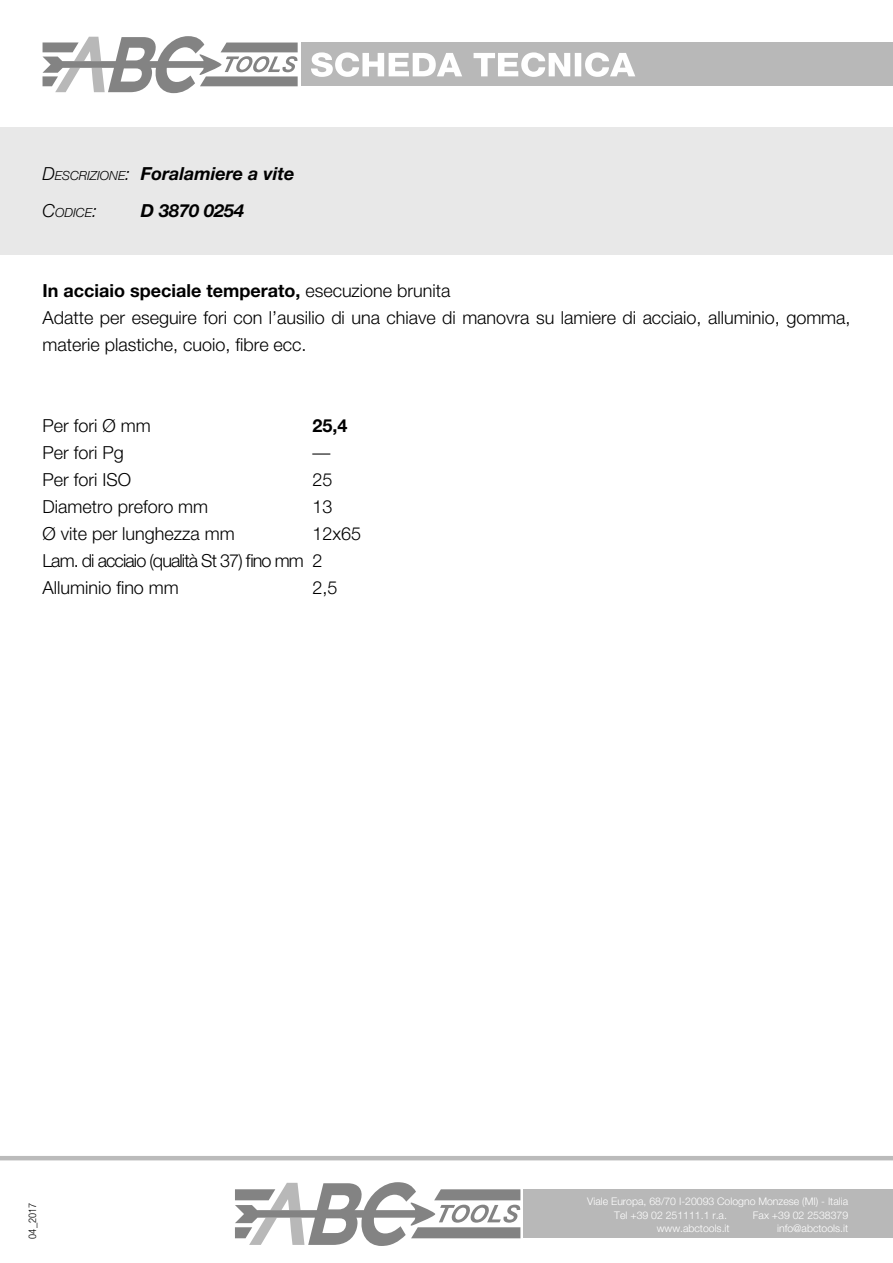
<style>
.page{position:relative;width:893px;height:1263px;background:#fff}
.page>*{position:absolute;margin:0;border:0;box-sizing:border-box;transform-origin:0 0}
.t1{font:300 18px/27px "Helvetica Amos";color:#000}
.t2{font:700 18px "Helvetica Amos";color:#000}
.t3{font:italic 700 18px/37.5px "Helvetica Amos";color:#000}
.t4{font:300 18px "Helvetica Amos";letter-spacing:-.05em;color:#000}
.t5{font:italic 300 12.6px "Helvetica Amos";color:#000}
.t6{font:300 10.5px "Helvetica Amos";color:#fff}
.t7{font:300 10.5px "Helvetica Amos Cond";color:#000}
.s1{font-weight:300}
.s2{font-weight:300;font-size:12.6px}
.s3{font-size:18px}
</style>
<div class="page">
<svg style="left:43px;top:36px;width:255px;height:57px"></svg>
<div style="left:301px;top:43px;width:592px;height:43px;background:#b8b8b8"></div>
<div style="left:0;top:128px;width:893px;height:127px;background:#e8e8e8"></div>
<hr style="left:0;top:1156px;width:893px;height:4px;background:#bbb">
<svg style="left:235px;top:1182px;width:285px;height:64px"></svg>
<div style="left:523px;top:1189px;width:370px;height:49px;background:#b8b8b8"></div>
<svg style="left:311px;top:52px;width:324px;height:25px"></svg>
<p class="t3" style="left:43px;top:155px;width:253px"><span class="s1">D</span><span class="s2">ESCRIZIONE</span><span class="s1">:</span> Foralamiere a vite</p>
<p class="t5" style="left:43px;top:206px;width:56px"><span class="s3">C</span>ODICE<span class="s3">:</span></p>
<p class="t3" style="left:141px;top:192px;width:105px">D 3870 0254</p>
<p class="t3" style="left:141px;top:155px;width:120px">X<br>X XXXX XXXX</p>
<p class="t2" style="left:43px;top:280px;width:409px">In acciaio speciale temperato, <span class="s1">esecuzione brunita</span></p>
<p class="t1" style="left:43px;top:304px;width:809px">Adatte per eseguire fori con l’ausilio di una chiave di manovra su lamiere di acciaio, alluminio, gomma, materie plastiche, cuoio, fibre ecc.</p>
<p class="t1" style="left:43px;top:412px;width:110px">Per fori Ø mm</p>
<p class="t2" style="left:313px;top:415px;width:37px">25,4</p>
<p class="t1" style="left:43px;top:439px;width:83px">Per fori Pg</p>
<p class="t1" style="left:313px;top:439px;width:19px">—</p>
<p class="t1" style="left:43px;top:466px;width:90px">Per fori ISO</p>
<p class="t1" style="left:313px;top:466px;width:21px">25</p>
<p class="t1" style="left:43px;top:493px;width:167px">Diametro preforo mm</p>
<p class="t1" style="left:313px;top:493px;width:21px">13</p>
<p class="t1" style="left:43px;top:520px;width:194px">Ø vite per lunghezza mm</p>
<p class="t1" style="left:313px;top:520px;width:50px">12x65</p>
<p class="t4" style="left:43px;top:550px;width:281px">Lam. di acciaio (qualità St 37) fino mm 2</p>
<p class="t1" style="left:43px;top:574px;width:138px">Alluminio fino mm</p>
<p class="t1" style="left:313px;top:574px;width:26px">2,5</p>
<p class="t7" style="left:26px;top:1238px;width:37px;rotate:-90deg">04_2017</p>
<p class="t6" style="left:587px;top:1195px;width:262px">Viale Europa, 68/70 I-20093 Cologno Monzese (MI) - Italia</p>
<p class="t6" style="left:614px;top:1209px;width:114px">Tel +39 02 251111.1 r.a.</p>
<p class="t6" style="left:753px;top:1209px;width:97px">Fax +39 02 2538379</p>
<p class="t6" style="left:657px;top:1222px;width:74px">www.abctools.it</p>
<p class="t6" style="left:777px;top:1222px;width:73px">info@abctools.it</p>
</div>
